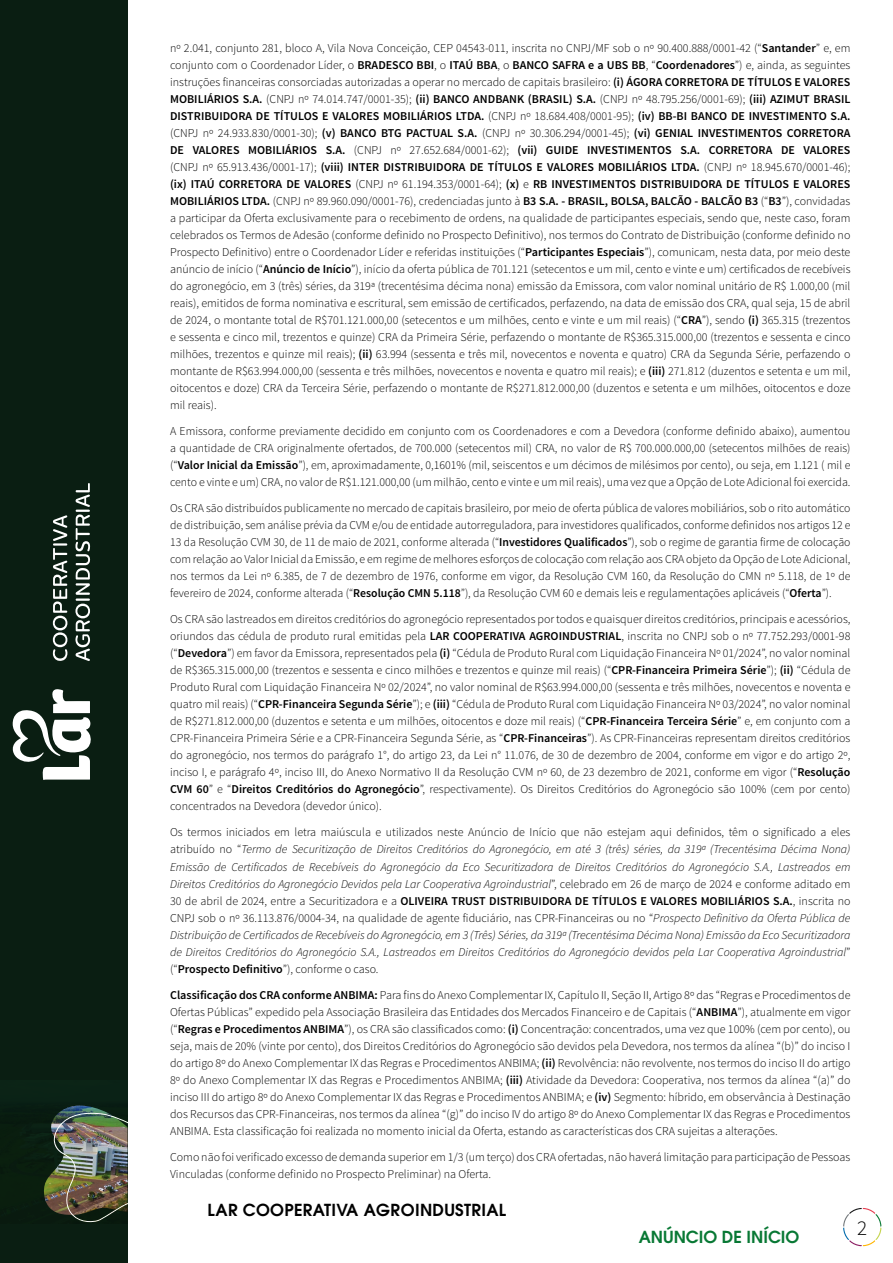
<style>
.page{position:relative;width:893px;height:1263px;background:#fff}
.page>*{position:absolute;margin:0;border:0;box-sizing:border-box;transform-origin:0 0}
.t1{font:300 21px "Source Sans Pro";color:#000}
.t2{font:600 16.5px "ITC Avant Garde Pro";letter-spacing:.02em;color:#000}
.t3{font:600 16.5px "ITC Avant Garde Pro";color:#087834}
.t4{font:300 12px/17px "Source Sans Pro";color:#000;text-align:justify}
.t5{font:italic 300 12px/17px "Source Sans Pro";color:#000;text-align:justify}
.s1{font-weight:600}
.s2{font-style:normal}
.s3{font-weight:600;font-style:normal}
</style>
<div class="page">
<svg style="left:843px;top:1208px;width:38px;height:38px"></svg>
<div style="left:0;top:0;width:128px;height:1263px;background:#0a1e12"></div>
<img style="left:44px;top:1105px;width:84px;height:118px">
<svg style="left:12px;top:689px;width:79px;height:91px"></svg>
<svg style="left:75px;top:483px;width:16px;height:178px"></svg>
<svg style="left:53px;top:515px;width:14px;height:146px"></svg>
<p class="t4" style="left:170px;top:39px;width:682px">nº 2.041, conjunto 281, bloco A, Vila Nova Conceição, CEP 04543-011, inscrita no CNPJ/MF sob o nº 90.400.888/0001-42 (“<span class="s1">Santander</span>” e, em conjunto com o Coordenador Líder, o <span class="s1">BRADESCO BBI</span>, o <span class="s1">ITAÚ BBA</span>, o <span class="s1">BANCO SAFRA e a UBS BB</span>, “<span class="s1">Coordenadores</span>”) e, ainda, as seguintes instruções financeiras consorciadas autorizadas a operar no mercado de capitais brasileiro: <span class="s1">(i) ÁGORA CORRETORA DE TÍTULOS E VALORES MOBILIÁRIOS S.A.</span> (CNPJ nº 74.014.747/0001-35); <span class="s1">(ii) BANCO ANDBANK (BRASIL) S.A.</span> (CNPJ nº 48.795.256/0001-69); <span class="s1">(iii) AZIMUT BRASIL DISTRIBUIDORA DE TÍTULOS E VALORES MOBILIÁRIOS LTDA.</span> (CNPJ nº 18.684.408/0001-95); <span class="s1">(iv) BB-BI BANCO DE INVESTIMENTO S.A. </span>(CNPJ nº 24.933.830/0001-30); <span class="s1">(v) BANCO BTG PACTUAL S.A.</span> (CNPJ nº 30.306.294/0001-45); <span class="s1">(vi) GENIAL INVESTIMENTOS CORRETORA DE VALORES MOBILIÁRIOS S.A.</span> (CNPJ nº 27.652.684/0001-62); <span class="s1">(vii) GUIDE INVESTIMENTOS S.A. CORRETORA DE VALORES </span>(CNPJ nº 65.913.436/0001-17); <span class="s1">(viii) INTER DISTRIBUIDORA DE TÍTULOS E VALORES MOBILIÁRIOS LTDA.</span> (CNPJ nº 18.945.670/0001-46); <span class="s1">(ix) ITAÚ CORRETORA DE VALORES</span> (CNPJ nº 61.194.353/0001-64); <span class="s1">(x)</span> e <span class="s1">RB INVESTIMENTOS DISTRIBUIDORA DE TÍTULOS E VALORES MOBILIÁRIOS LTDA.</span> (CNPJ nº 89.960.090/0001-76), credenciadas junto à <span class="s1">B3 S.A. - BRASIL, BOLSA, BALCÃO - BALCÃO B3</span> (“<span class="s1">B3</span>”), convidadas a participar da Oferta exclusivamente para o recebimento de ordens, na qualidade de participantes especiais, sendo que, neste caso, foram celebrados os Termos de Adesão (conforme definido no Prospecto Definitivo), nos termos do Contrato de Distribuição (conforme definido no Prospecto Definitivo) entre o Coordenador Líder e referidas instituições (“<span class="s1">Participantes Especiais</span>”), comunicam, nesta data, por meio deste anúncio de início (“<span class="s1">Anúncio de Início</span>”), início da oferta pública de 701.121 (setecentos e um mil, cento e vinte e um) certificados de recebíveis do agronegócio, em 3 (três) séries, da 319ª (trecentésima décima nona) emissão da Emissora, com valor nominal unitário de R$ 1.000,00 (mil reais), emitidos de forma nominativa e escritural, sem emissão de certificados, perfazendo, na data de emissão dos CRA, qual seja, 15 de abril de 2024, o montante total de R$701.121.000,00 (setecentos e um milhões, cento e vinte e um mil reais) (“<span class="s1">CRA</span>”), sendo <span class="s1">(i)</span> 365.315 (trezentos e sessenta e cinco mil, trezentos e quinze) CRA da Primeira Série, perfazendo o montante de R$365.315.000,00 (trezentos e sessenta e cinco milhões, trezentos e quinze mil reais); <span class="s1">(ii)</span> 63.994 (sessenta e três mil, novecentos e noventa e quatro) CRA da Segunda Série, perfazendo o montante de R$63.994.000,00 (sessenta e três milhões, novecentos e noventa e quatro mil reais); e <span class="s1">(iii)</span> 271.812 (duzentos e setenta e um mil, oitocentos e doze) CRA da Terceira Série, perfazendo o montante de R$271.812.000,00 (duzentos e setenta e um milhões, oitocentos e doze mil reais).</p>
<p class="t4" style="left:170px;top:423px;width:682px">A Emissora, conforme previamente decidido em conjunto com os Coordenadores e com a Devedora (conforme definido abaixo), aumentou a quantidade de CRA originalmente ofertados, de 700.000 (setecentos mil) CRA, no valor de R$ 700.000.000,00 (setecentos milhões de reais) (“<span class="s1">Valor Inicial da Emissão</span>”), em, aproximadamente, 0,1601% (mil, seiscentos e um décimos de milésimos por cento), ou seja, em 1.121 ( mil e cento e vinte e um) CRA, no valor de R$1.121.000,00 (um milhão, cento e vinte e um mil reais), uma vez que a Opção de Lote Adicional foi exercida.</p>
<p class="t4" style="left:170px;top:500px;width:682px">Os CRA são distribuídos publicamente no mercado de capitais brasileiro, por meio de oferta pública de valores mobiliários, sob o rito automático de distribuição, sem análise prévia da CVM e/ou de entidade autorreguladora, para investidores qualificados, conforme definidos nos artigos 12 e 13 da Resolução CVM 30, de 11 de maio de 2021, conforme alterada (“<span class="s1">Investidores Qualificados</span>”), sob o regime de garantia firme de colocação com relação ao Valor Inicial da Emissão, e em regime de melhores esforços de colocação com relação aos CRA objeto da Opção de Lote Adicional, nos termos da Lei nº 6.385, de 7 de dezembro de 1976, conforme em vigor, da Resolução CVM 160, da Resolução do CMN nº 5.118, de 1º de fevereiro de 2024, conforme alterada (“<span class="s1">Resolução CMN 5.118</span>”), da Resolução CVM 60 e demais leis e regulamentações aplicáveis (“<span class="s1">Oferta</span>”).</p>
<p class="t4" style="left:170px;top:611px;width:682px">Os CRA são lastreados em direitos creditórios do agronegócio representados por todos e quaisquer direitos creditórios, principais e acessórios, oriundos das cédula de produto rural emitidas pela <span class="s1">LAR COOPERATIVA AGROINDUSTRIAL</span>, inscrita no CNPJ sob o nº 77.752.293/0001-98 (“<span class="s1">Devedora</span>”) em favor da Emissora, representados pela <span class="s1">(i)</span> “Cédula de Produto Rural com Liquidação Financeira Nº 01/2024”, no valor nominal de R$365.315.000,00 (trezentos e sessenta e cinco milhões e trezentos e quinze mil reais) (“<span class="s1">CPR-Financeira Primeira Série</span>”); <span class="s1">(ii)</span> “Cédula de Produto Rural com Liquidação Financeira Nº 02/2024”, no valor nominal de R$63.994.000,00 (sessenta e três milhões, novecentos e noventa e quatro mil reais) (“<span class="s1">CPR-Financeira Segunda Série</span>”); e <span class="s1">(iii)</span> “Cédula de Produto Rural com Liquidação Financeira Nº 03/2024”, no valor nominal de R$271.812.000,00 (duzentos e setenta e um milhões, oitocentos e doze mil reais) (“<span class="s1">CPR-Financeira Terceira Série</span>” e, em conjunto com a CPR-Financeira Primeira Série e a CPR-Financeira Segunda Série, as “<span class="s1">CPR-Financeiras</span>”). As CPR-Financeiras representam direitos creditórios do agronegócio, nos termos do parágrafo 1°, do artigo 23, da Lei n° 11.076, de 30 de dezembro de 2004, conforme em vigor e do artigo 2º, inciso I, e parágrafo 4º, inciso III, do Anexo Normativo II da Resolução CVM nº 60, de 23 dezembro de 2021, conforme em vigor (“<span class="s1">Resolução CVM 60</span>” e “<span class="s1">Direitos Creditórios do Agronegócio</span>”, respectivamente). Os Direitos Creditórios do Agronegócio são 100% (cem por cento) concentrados na Devedora (devedor único).</p>
<p class="t5" style="left:170px;top:824px;width:682px"><span class="s2">Os termos iniciados em letra maiúscula e utilizados neste Anúncio de Início que não estejam aqui definidos, têm o significado a eles atribuído no “</span>Termo de Securitização de Direitos Creditórios do Agronegócio, em até 3 (três) séries, da 319ª (Trecentésima Décima Nona)<br>Emissão de Certificados de Recebíveis do Agronegócio da Eco Securitizadora de Direitos Creditórios do Agronegócio S.A., Lastreados em Direitos Creditórios do Agronegócio Devidos pela Lar Cooperativa Agroindustrial<span class="s2">”, celebrado em 26 de março de 2024 e conforme aditado em 30 de abril de 2024, entre a Securitizadora e a</span> <span class="s3">OLIVEIRA TRUST DISTRIBUIDORA DE TÍTULOS E VALORES MOBILIÁRIOS S.A.</span><span class="s2">, inscrita no CNPJ sob o nº 36.113.876/0004-34, na qualidade de agente fiduciário, nas CPR-Financeiras ou no “</span>Prospecto Definitivo da Oferta Pública de Distribuição de Certificados de Recebíveis do Agronegócio, em 3 (Três) Séries, da 319ª (Trecentésima Décima Nona) Emissão da Eco Securitizadora de Direitos Creditórios do Agronegócio S.A., Lastreados em Direitos Creditórios do Agronegócio devidos pela Lar Cooperativa Agroindustrial<span class="s2">” (“</span><span class="s3">Prospecto Definitivo</span><span class="s2">”), conforme o caso.</span></p>
<p class="t4" style="left:170px;top:986px;width:682px"><span class="s1">Classificação dos CRA conforme ANBIMA:</span> Para fins do Anexo Complementar IX, Capítulo II, Seção II, Artigo 8º das “Regras e Procedimentos de Ofertas Públicas” expedido pela Associação Brasileira das Entidades dos Mercados Financeiro e de Capitais (“<span class="s1">ANBIMA</span>”), atualmente em vigor (“<span class="s1">Regras e Procedimentos ANBIMA</span>”), os CRA são classificados como: <span class="s1">(i)</span> Concentração: concentrados, uma vez que 100% (cem por cento), ou seja, mais de 20% (vinte por cento), dos Direitos Creditórios do Agronegócio são devidos pela Devedora, nos termos da alínea “(b)” do inciso I do artigo 8º do Anexo Complementar IX das Regras e Procedimentos ANBIMA; <span class="s1">(ii)</span> Revolvência: não revolvente, nos termos do inciso II do artigo 8º do Anexo Complementar IX das Regras e Procedimentos ANBIMA; <span class="s1">(iii)</span> Atividade da Devedora: Cooperativa, nos termos da alínea “(a)” do inciso III do artigo 8º do Anexo Complementar IX das Regras e Procedimentos ANBIMA; e <span class="s1">(iv)</span> Segmento: híbrido, em observância à Destinação dos Recursos das CPR-Financeiras, nos termos da alínea “(g)” do inciso IV do artigo 8º do Anexo Complementar IX das Regras e Procedimentos ANBIMA. Esta classificação foi realizada no momento inicial da Oferta, estando as características dos CRA sujeitas a alterações.</p>
<p class="t4" style="left:170px;top:1148px;width:682px">Como não foi verificado excesso de demanda superior em 1/3 (um terço) dos CRA ofertadas, não haverá limitação para participação de Pessoas<br>Vinculadas (conforme definido no Prospecto Preliminar) na Oferta.</p>
<h2 class="t2" style="left:207px;top:1199px;width:300px">LAR COOPERATIVA AGROINDUSTRIAL</h2>
<h2 class="t3" style="left:639px;top:1226px;width:162px">ANÚNCIO DE INÍCIO</h2>
<h1 class="t1" style="left:857px;top:1215px;width:12px">2</h1>
</div>
